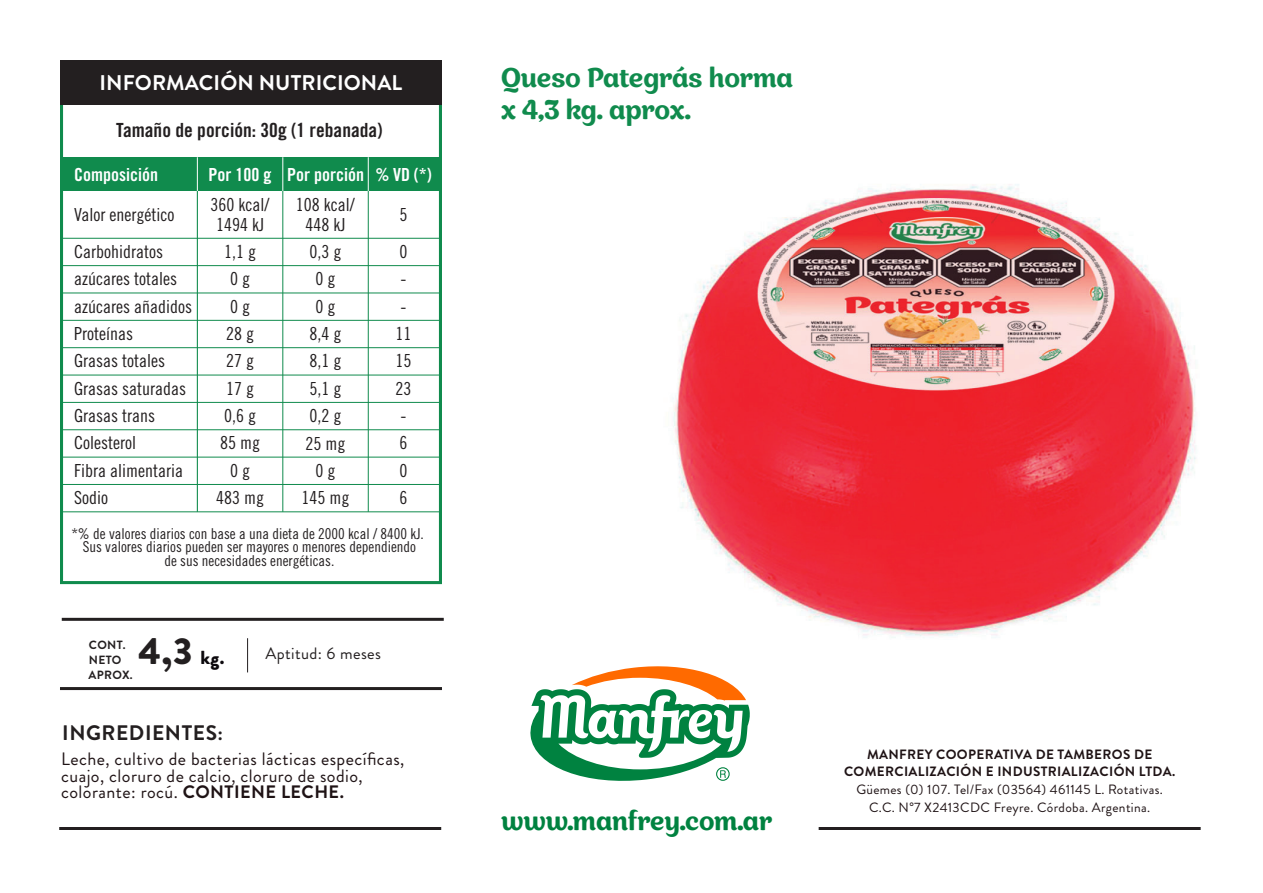
<style>
.page{position:relative;width:1263px;height:893px;background:#fff}
.page>*{position:absolute;margin:0;border:0;box-sizing:border-box;transform-origin:0 0}
.t1{font:900 37.5px "Brandon Grotesque";color:#231f20}
.t2{font:500 27px/32.4px "Appetite Pro";letter-spacing:-.01em;color:#108b4d}
.t3{font:500 26.7px "Appetite Pro";color:#008240}
.t4{font:700 21.3px "Brandon Grotesque";letter-spacing:.005em;color:#fff}
.t5{font:700 21px "Brandon Grotesque";letter-spacing:.025em;color:#231f20}
.t6{font:19.5px "Trade Gothic LT Std Bd Cn 20";color:#231f20}
.t7{font:18px/27.3px "Trade Gothic LT Std Cn 18";color:#231f20;text-align:center}
.t8{font:18px/16.5px "Brandon Grotesque";letter-spacing:.025em;color:#1f1315}
.t9{font:18px "Trade Gothic LT Std Bd Cn 20";color:#fff}
.t10{font:16.5px "Brandon Grotesque";letter-spacing:.025em;color:#231f20}
.t11{font:15px/13.5px "Trade Gothic LT Std Cn 18";color:#231f20;text-align:center}
.t12{font:13.5px/18px "Brandon Grotesque";letter-spacing:.025em;color:#1f1315;text-align:center}
.t13{font:700 13.5px/16.2px "Brandon Grotesque";letter-spacing:.025em;color:#1f1315;text-align:center}
.t14{font:700 11.85px/14.2px "Brandon Grotesque";letter-spacing:.025em;color:#231f20}
.s1{font-size:18.9px;color:#0c090d}
.s2{font-weight:700}
</style>
<div class="page">
<img style="left:673px;top:184px;width:523px;height:454px">
<svg style="left:60px;top:104px;width:382px;height:480px"></svg>
<div style="left:60px;top:60px;width:382px;height:44px;background:#231f20"></div>
<div style="left:61px;top:158px;width:380px;height:33px;background:#108b4d"></div>
<hr style="left:368px;top:157px;width:1px;height:34px;background:#fff">
<hr style="left:368px;top:191px;width:1px;height:321px;background:#108b4d">
<hr style="left:282px;top:157px;width:1px;height:34px;background:#fff">
<hr style="left:282px;top:191px;width:1px;height:321px;background:#108b4d">
<hr style="left:197px;top:157px;width:1px;height:34px;background:#fff">
<hr style="left:197px;top:191px;width:1px;height:321px;background:#108b4d">
<hr style="left:60px;top:320px;width:382px;height:1px;background:#108b4d">
<hr style="left:60px;top:238px;width:382px;height:1px;background:#108b4d">
<hr style="left:60px;top:265px;width:382px;height:1px;background:#108b4d">
<hr style="left:60px;top:293px;width:382px;height:1px;background:#108b4d">
<hr style="left:60px;top:457px;width:382px;height:1px;background:#108b4d">
<hr style="left:60px;top:484px;width:382px;height:1px;background:#108b4d">
<hr style="left:60px;top:511px;width:382px;height:1px;background:#108b4d">
<hr style="left:60px;top:347px;width:382px;height:1px;background:#108b4d">
<hr style="left:60px;top:375px;width:382px;height:1px;background:#108b4d">
<hr style="left:60px;top:402px;width:382px;height:1px;background:#108b4d">
<hr style="left:60px;top:429px;width:382px;height:1px;background:#108b4d">
<hr style="left:60px;top:687px;width:382px;height:3px;background:#231f20">
<hr style="left:62px;top:618px;width:382px;height:3px;background:#231f20">
<hr style="left:59px;top:827px;width:382px;height:3px;background:#231f20">
<hr style="left:819px;top:827px;width:382px;height:3px;background:#231f20">
<svg style="left:530px;top:666px;width:220px;height:115px"></svg>
<hr style="left:247px;top:638px;width:1px;height:34px;background:#231f20">
<p class="t4" style="left:100px;top:68px;width:304px">INFORMACIÓN NUTRICIONAL</p>
<p class="t6" style="left:116px;top:118px;width:268px">Tamaño de porción: 30g (1 rebanada)</p>
<p class="t9" style="left:74px;top:164px;width:85px">Composición</p>
<p class="t9" style="left:209px;top:164px;width:225px">Por 100 g Por porción % VD (*)</p>
<p class="t7" style="left:211px;top:194px;width:60px;line-height:19.8px">360 kcal/<br>1494 kJ</p>
<p class="t7" style="left:296px;top:194px;width:60px;line-height:19.8px">108 kcal/<br>448 kJ</p>
<p class="t7" style="left:74px;top:201px;width:102px">Valor energético</p>
<p class="t7" style="left:400px;top:201px;width:9px">5</p>
<p class="t7" style="left:74px;top:238px;width:119px;text-align:left">Carbohidratos azúcares totales azúcares añadidos<br>Proteínas<br>Grasas totales<br>Grasas saturadas<br>Grasas trans<br>Colesterol<br>Fibra alimentaria<br>Sodio</p>
<p class="t7" style="left:395px;top:238px;width:17px;text-align:left">0 - -<br>11<br>15<br>23 -<br>6<br>0<br>6</p>
<p class="t7" style="left:216px;top:238px;width:49px">1,1 g<br>0 g<br>0 g<br>28 g<br>27 g<br>17 g<br>0,6 g<br>85 mg<br>0 g<br>483 mg</p>
<p class="t7" style="left:302px;top:238px;width:49px">0,3 g<br>0 g<br>0 g<br>8,4 g<br>8,1 g<br>5,1 g<br>0,2 g<br>25 mg<br>0 g<br>145 mg</p>
<p class="t11" style="left:72px;top:526px;width:354px">*% de valores diarios con base a una dieta de 2000 kcal / 8400 kJ.<br>Sus valores diarios pueden ser mayores o menores dependiendo<br>de sus necesidades energéticas.</p>
<p class="t14" style="left:89px;top:638px;width:38px">CONT.<br>NETO</p>
<h1 class="t1" style="left:138px;top:624px;width:88px">4,3 <span class="s1">kg.</span></h1>
<p class="t10" style="left:265px;top:642px;width:117px">Aptitud: 6 meses</p>
<p class="t14" style="left:89px;top:668px;width:46px">APROX.</p>
<p class="t5" style="left:62px;top:718px;width:162px">INGREDIENTES:</p>
<p class="t8" style="left:61px;top:751px;width:345px">Leche, cultivo de bacterias lácticas específicas, cuajo, cloruro de calcio, cloruro de sodio, colorante: rocú. <span class="s2">CONTIENE LECHE.</span></p>
<h2 class="t2" style="left:501px;top:62px;width:293px">Queso Pategrás horma x 4,3 kg. aprox.</h2>
<h3 class="t3" style="left:501px;top:805px;width:272px">www.manfrey.com.ar</h3>
<p class="t13" style="left:844px;top:747px;width:333px">MANFREY COOPERATIVA DE TAMBEROS DE<br>COMERCIALIZACIÓN E INDUSTRIALIZACIÓN LTDA.</p>
<p class="t12" style="left:856px;top:780px;width:308px">Güemes (0) 107. Tel/Fax (03564) 461145 L. Rotativas.<br>C.C. N°7 X2413CDC Freyre. Córdoba. Argentina.</p>
</div>
